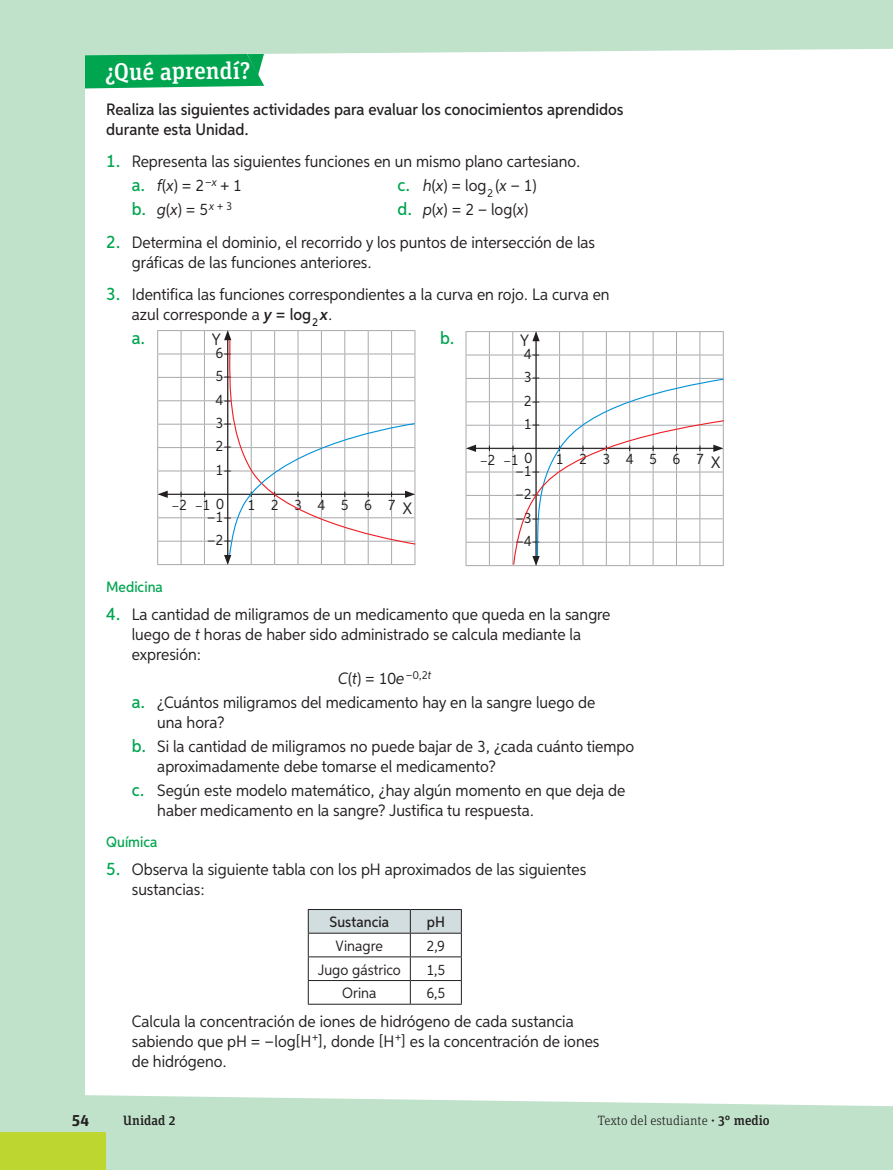
<style>
.page{position:relative;width:893px;height:1170px;background:#fff}
.page>*{position:absolute;margin:0;border:0;box-sizing:border-box;transform-origin:0 0}
.t1{font:500 24px "Unit Slab Pro";letter-spacing:-.01em;color:#fff}
.t2{font:500 18px "Aspira Nar";color:#00a54f}
.t3{font:16.5px/19.8px "Aspira Nar";color:#231f20}
.t4{font:500 16.5px/19.8px "Aspira Nar";color:#231f20}
.t5{font:700 15.75px "Unit Slab Pro";color:#231f20}
.t6{font:15px/23.4px "Aspira Nar";letter-spacing:.01em;color:#231f20;text-align:justify}
.t7{font:15px "Aspira Nar";letter-spacing:1.035em;color:#231f20}
.t8{font:500 15px "Aspira Nar";color:#00a54f}
.t9{font:500 15px "Aspira Nar";letter-spacing:.005em;color:#231f20}
.t10{font:300 13.5px "Unit Slab Pro";color:#231f20}
.t11{font:13.5px "Aspira Nar";color:#231f20}
.t12{font:500 13.5px "Unit Slab Pro";color:#231f20}
.s1{font-weight:500;font-size:18px;color:#00a54f}
.s2{font-style:italic}
.s3{font-weight:600;font-style:italic}
.s4{font-weight:500}
.s5{font-size:15px}
.s6{font-size:16.5px}
</style>
<div class="page">
<div style="left:0;top:0;width:892px;height:1169px;background:#c0e2ca"></div>
<div style="left:0;top:1131px;width:106px;height:38px;background:#bed630"></div>
<div style="left:85px;top:49px;width:807px;height:1056px;background:#fff"></div>
<svg style="left:85px;top:54px;width:179px;height:34px;background:#0ea958"></svg>
<svg style="left:157px;top:330px;width:259px;height:235px;background:#f4f3f4"></svg>
<svg style="left:466px;top:331px;width:259px;height:235px;background:#f3f3f3"></svg>
<svg style="left:308px;top:909px;width:154px;height:94px;background:#e7e9e9"></svg>
<hr style="left:308px;top:1003px;width:102px;height:1px;background:#231f20">
<hr style="left:410px;top:1003px;width:52px;height:1px;background:#231f20">
<p class="t1" style="left:105px;top:54px;width:148px">¿Qué aprendí?</p>
<p class="t4" style="left:106px;top:99px;width:519px">Realiza las siguientes actividades para evaluar los conocimientos aprendidos durante esta Unidad.</p>
<p class="t3" style="left:132px;top:149px;width:450px;line-height:24px;text-indent:-26px"><span class="s1">1.</span> Representa las siguientes funciones en un mismo plano cartesiano. <span class="s1">a.</span> <span class="s2">f</span>(<span class="s2">x</span>) = 2<sup>−</sup><sup>x</sup> + 1<br><span class="s1">b.</span> <span class="s2">g</span>(<span class="s2">x</span>) = 5<sup>x</sup> <sup>+</sup> <sup>3</sup></p>
<p class="t3" style="left:398px;top:173px;width:141px;line-height:24px"><span class="s1">c.</span> <span class="s2">h</span>(<span class="s2">x</span>) = log<sub>2</sub> (<span class="s2">x</span> − 1) <span class="s1">d.</span> <span class="s2">p</span>(<span class="s2">x</span>) = 2 − log (<span class="s2">x</span>)</p>
<p class="t3" style="left:132px;top:232px;width:465px;text-indent:-26px"><span class="s1">2.</span> Determina el dominio, el recorrido y los puntos de intersección de las gráficas de las funciones anteriores.</p>
<p class="t3" style="left:132px;top:284px;width:479px;text-indent:-26px"><span class="s1">3.</span> Identifica las funciones correspondientes a la curva en rojo. La curva en azul corresponde a <span class="s3">y</span> <span class="s4">= log</span><sub>2</sub> <span class="s3">x</span>.</p>
<p class="t2" style="left:132px;top:327px;width:15px">a.</p>
<p class="t2" style="left:440px;top:327px;width:16px">b.</p>
<p class="t3" style="left:211px;top:329px;width:11px">Y</p>
<p class="t3" style="left:520px;top:330px;width:11px">Y</p>
<p class="t6" style="left:216px;top:341px;width:18px">6– 5– 4– 3– 2– 1–</p>
<p class="t6" style="left:207px;top:505px;width:26px">–1– –2–</p>
<p class="t6" style="left:524px;top:342px;width:18px">4– 3– 2– 1–</p>
<p class="t6" style="left:515px;top:459px;width:26px">–1– –2– –3– –4–</p>
<p class="t6" style="left:524px;top:445px;width:9px">0</p>
<p class="t11" style="left:480px;top:451px;width:40px">–<span class="s5">2</span> –<span class="s5">1</span></p>
<p class="t7" style="left:556px;top:450px;width:166px">1234567<span class="s6">X</span></p>
<p class="t6" style="left:216px;top:491px;width:9px">0</p>
<p class="t11" style="left:172px;top:497px;width:40px">–<span class="s5">2</span> –<span class="s5">1</span></p>
<p class="t7" style="left:247px;top:496px;width:166px">1234567<span class="s6">X</span></p>
<p class="t8" style="left:106px;top:577px;width:58px">Medicina</p>
<p class="t3" style="left:132px;top:604px;width:480px;text-indent:-26px"><span class="s1">4.</span> La cantidad de miligramos de un medicamento que queda en la sangre luego de <span class="s2">t</span> horas de haber sido administrado se calcula mediante la expresión:</p>
<p class="t3" style="left:132px;top:666px;width:465px;line-height:24px;text-indent:206px"><span class="s2">C</span>(<span class="s2">t</span>) = 10<span class="s2">e</span><sup>−0,2</sup><sup>t<br></sup><span class="s1">a.</span> ¿Cuántos miligramos del medicamento hay en la sangre luego de</p>
<p class="t3" style="left:132px;top:710px;width:504px;line-height:24px;text-indent:26px">una hora?<br><span class="s1">b.</span> Si la cantidad de miligramos no puede bajar de 3, ¿cada cuánto tiempo</p>
<p class="t3" style="left:132px;top:753px;width:495px;line-height:24px;text-indent:26px">aproximadamente debe tomarse el medicamento?<br><span class="s1">c.</span> Según este modelo matemático, ¿hay algún momento en que deja de</p>
<p class="t3" style="left:157px;top:799px;width:378px">haber medicamento en la sangre? Justifica tu respuesta.</p>
<p class="t8" style="left:106px;top:832px;width:53px">Química</p>
<p class="t3" style="left:132px;top:858px;width:456px;text-indent:-26px"><span class="s1">5.</span> Observa la siguiente tabla con los pH aproximados de las siguientes sustancias:</p>
<p class="t9" style="left:329px;top:912px;width:61px">Sustancia</p>
<p class="t9" style="left:427px;top:912px;width:20px">pH</p>
<p class="t6" style="left:336px;top:933px;width:49px">Vinagre</p>
<p class="t6" style="left:426px;top:933px;width:20px">2,9</p>
<p class="t6" style="left:318px;top:957px;width:85px">Jugo gástrico</p>
<p class="t6" style="left:426px;top:957px;width:20px">1,5</p>
<p class="t6" style="left:342px;top:980px;width:36px">Orina</p>
<p class="t6" style="left:426px;top:980px;width:20px">6,5</p>
<p class="t3" style="left:132px;top:1010px;width:469px">Calcula la concentración de iones de hidrógeno de cada sustancia sabiendo que pH = − log<span class="s5">[</span>H<sup>+</sup><span class="s5">]</span>, donde <span class="s5">[</span>H<sup>+</sup><span class="s5">]</span> es la concentración de iones de hidrógeno.</p>
<p class="t5" style="left:72px;top:1108px;width:19px">54</p>
<p class="t12" style="left:123px;top:1110px;width:54px">Unidad 2</p>
<p class="t10" style="left:598px;top:1111px;width:173px">Texto del estudiante <span class="s4">· 3° medio</span></p>
</div>
